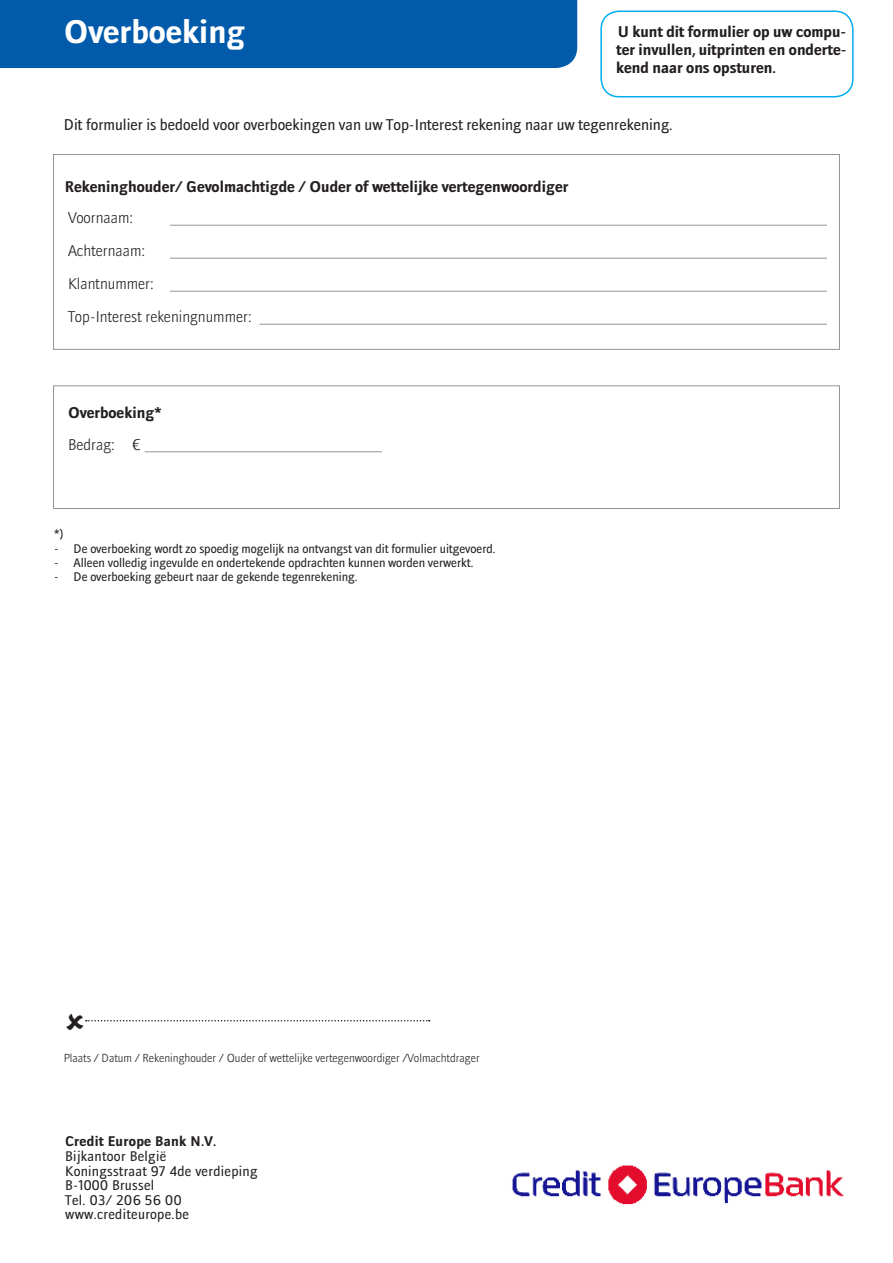
<style>
.page{position:relative;width:893px;height:1263px;background:#fff}
.page>*{position:absolute;margin:0;border:0;box-sizing:border-box;transform-origin:0 0}
.t1{font:700 31.5px "Doradani Rg";color:#fff}
.t2{font:700 15px/18px "Doradani Rg";color:#231f20;text-align:justify}
.t3{font:15px "Doradani Rg";color:#231f20}
.linien{font:15px "Doradani Lt";color:#231f20}
.t4{font:13.5px "Doradani Rg";letter-spacing:.02em;color:#231f20}
.t5{font:700 13.5px "Doradani Rg";letter-spacing:.02em;color:#231f20}
.t6{font:13.5px "Doradani Rg";letter-spacing:.045em;color:#231f20}
.t7{font:12px "Doradani Rg";color:#231f20}
.t8{font:11.25px "Doradani Lt";color:#231f20}
</style>
<div class="page">
<div style="left:53px;top:154px;width:787px;height:196px;border:1px solid #939598"></div>
<div style="left:53px;top:385px;width:787px;height:124px;border:1px solid #939598"></div>
<hr style="left:145px;top:451px;width:237px;height:1px;background:#939598">
<div style="left:0;top:0;width:577px;height:68px;background:#015aaa"></div>
<hr style="left:170px;top:225px;width:657px;height:1px;background:#939598">
<hr style="left:170px;top:258px;width:657px;height:1px;background:#939598">
<hr style="left:170px;top:291px;width:657px;height:1px;background:#939598">
<hr style="left:259px;top:324px;width:568px;height:1px;background:#939598">
<div style="left:600px;top:11px;width:253px;height:86px;border:2px solid #00aeef;border-radius:18px"></div>
<img style="left:512px;top:1165px;width:332px;height:40px">
<svg style="left:85px;top:1020px;width:345px;height:2px"></svg>
<p class="t1" style="left:64px;top:13px;width:183px">Overboeking</p>
<p class="t2" style="left:616px;top:23px;width:232px">U kunt dit formulier op uw compu&shy;ter invullen, uitprinten en onderte&shy;kend naar ons opsturen.</p>
<p class="t3" style="left:64px;top:116px;width:610px">Dit formulier is bedoeld voor overboekingen van uw Top-Interest rekening naar uw tegenrekening.</p>
<p class="t2" style="left:65px;top:177px;width:505px">Rekeninghouder/ Gevolmachtigde / Ouder of wettelijke vertegenwoordiger</p>
<p class="linien" style="left:68px;top:209px;width:67px">Voornaam:</p>
<p class="linien" style="left:68px;top:242px;width:79px">Achternaam:</p>
<p class="linien" style="left:68px;top:275px;width:87px">Klantnummer:</p>
<p class="linien" style="left:68px;top:308px;width:185px">Top-Interest rekeningnummer:</p>
<p class="t2" style="left:68px;top:404px;width:95px">Overboeking*</p>
<p class="linien" style="left:68px;top:435px;width:75px">Bedrag: €</p>
<p class="t7" style="left:54px;top:527px;width:11px">*)</p>
<p class="t7" style="left:54px;top:541px;width:443px">- De overboeking wordt zo spoedig mogelijk na ontvangst van dit formulier uitgevoerd.</p>
<p class="t7" style="left:54px;top:555px;width:421px">- Alleen volledig ingevulde en ondertekende opdrachten kunnen worden verwerkt.</p>
<p class="t7" style="left:54px;top:570px;width:305px">- De overboeking gebeurt naar de gekende tegenrekening.</p>
<p class="t8" style="left:64px;top:1051px;width:417px">Plaats / Datum / Rekeninghouder / Ouder of wettelijke vertegenwoordiger /Volmachtdrager</p>
<p class="t5" style="left:65px;top:1133px;width:153px">Credit Europe Bank N.V.</p>
<p class="t4" style="left:65px;top:1148px;width:103px">Bijkantoor België</p>
<p class="t4" style="left:65px;top:1163px;width:194px">Koningsstraat 97 4de verdieping</p>
<p class="t4" style="left:65px;top:1178px;width:91px">B-1000 Brussel</p>
<p class="t6" style="left:65px;top:1192px;width:118px">Tel. 03/ 206 56 00</p>
<p class="t4" style="left:65px;top:1206px;width:125px">www.crediteurope.be</p>
</div>
